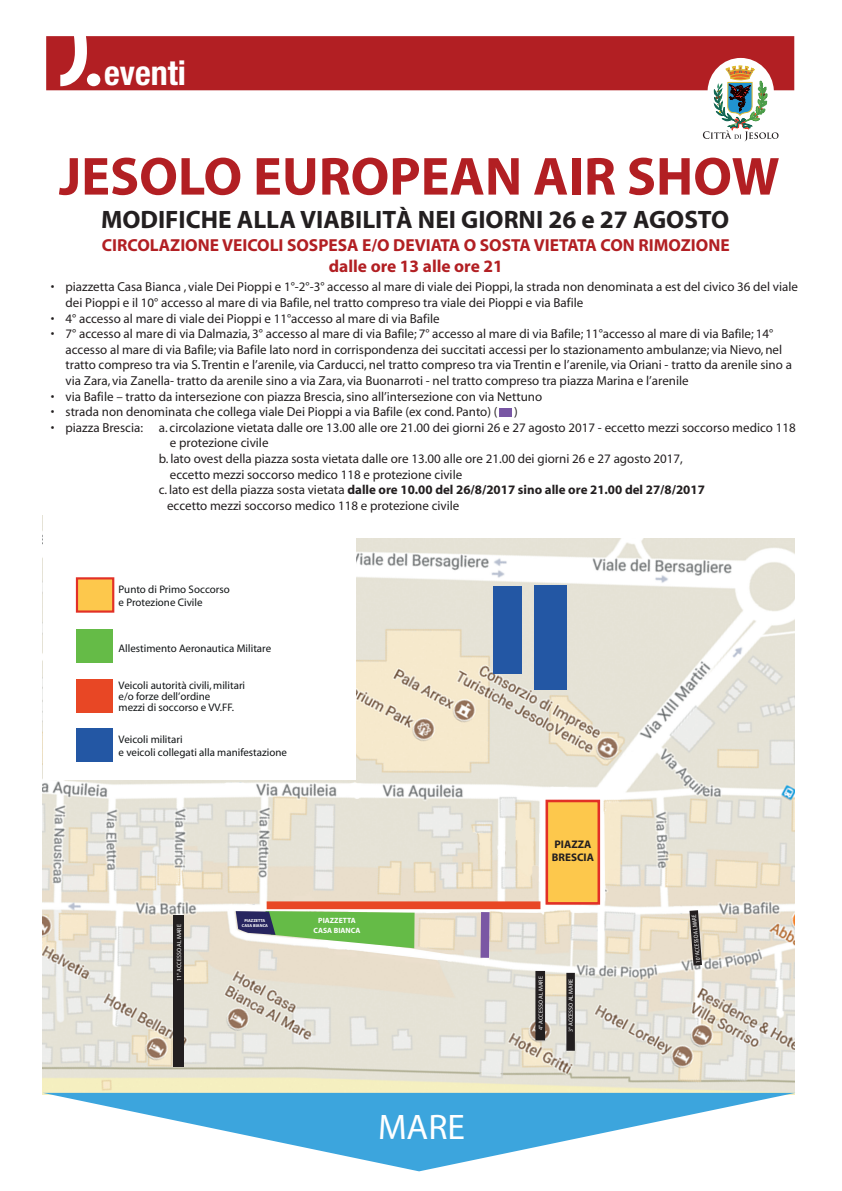
<style>
.page{position:relative;width:842px;height:1191px;background:#fff}
.page>*{position:absolute;margin:0;border:0;box-sizing:border-box;transform-origin:0 0}
.t1{font:700 54px "Myriad";color:#b21f23}
.t2{font:35.6px "Myriad";color:#fff}
.t3{font:700 condensed 34px "Helvetica Neue LT Std";color:#fff}
.t4{font:700 25.2px "Myriad";color:#231f20}
.t5{font:700 17.4px/20.9px "Myriad";color:#b21f23;text-align:center}
.t6{font:13px/15.6px "Myriad";color:#231f20}
.t7{font:700 13px "Myriad";color:#231f20}
.t8{font:11px/13.1px "Myriad";color:#111416}
.t9{font:700 11px/13.3px "Myriad";color:#231f20}
.t10{font:700 7.6px/9.1px "Myriad";color:#fff;text-align:center}
.t11{font:6px "Myriad";color:#fff}
.t12{font:6px "Myriad";color:#fff;scale:.87 1}
.t13{font:700 4.3px/5.1px "Myriad";color:#fff;text-align:center}
.s1{font-weight:400}
</style>
<div class="page">
<img style="left:42px;top:515px;width:752px;height:579px">
<svg style="left:43px;top:1092px;width:752px;height:79px"></svg>
<div style="left:267px;top:901px;width:273px;height:8px;background:#e84725"></div>
<div style="left:545px;top:799px;width:55px;height:105px;background:#fdc84c;border:3px solid #e23026"></div>
<div style="left:493px;top:586px;width:28px;height:87px;background:#2357a4"></div>
<div style="left:534px;top:585px;width:33px;height:105px;background:#2357a4"></div>
<div style="left:173px;top:915px;width:11px;height:152px;background:#231f20"></div>
<svg style="left:236px;top:911px;width:179px;height:37px;background:#82b773"></svg>
<div style="left:43px;top:515px;width:312px;height:265px;background:#fff"></div>
<div style="left:76px;top:729px;width:36px;height:33px;background:#2357a4"></div>
<div style="left:76px;top:679px;width:36px;height:33px;background:#e84725"></div>
<div style="left:76px;top:629px;width:36px;height:33px;background:#65bb47"></div>
<div style="left:76px;top:577px;width:38px;height:35px;background:#fdc84c;border:2px solid #e23026"></div>
<div style="left:46px;top:36px;width:748px;height:54px;background:#b21f23"></div>
<img style="left:703px;top:66px;width:75px;height:75px">
<svg style="left:60px;top:36px;width:27px;height:50px"></svg>
<div style="left:87px;top:73px;width:13px;height:13px;background:#fff;border-radius:50%"></div>
<div style="left:45px;top:440px;width:755px;height:98px;background:#fff"></div>
<div style="left:535px;top:971px;width:10px;height:69px;background:#231f20"></div>
<div style="left:566px;top:972px;width:9px;height:78px;background:#231f20"></div>
<svg style="left:685px;top:901px;width:22px;height:73px;background:#afa89d"></svg>
<svg style="left:476px;top:909px;width:18px;height:57px"></svg>
<div style="left:500px;top:408px;width:12px;height:8px;background:#7957a4"></div>
<h3 class="t3" style="left:104px;top:52px;width:83px">eventi</h3>
<h1 class="t1" style="left:59px;top:149px;width:722px">JESOLO EUROPEAN AIR SHOW</h1>
<h3 class="t4" style="left:101px;top:207px;width:630px">MODIFICHE ALLA VIABILITÀ NEI GIORNI 26 e 27 AGOSTO</h3>
<h3 class="t5" style="left:102px;top:235px;width:629px">CIRCOLAZIONE VEICOLI SOSPESA E/O DEVIATA O SOSTA VIETATA CON RIMOZIONE dalle ore 13 alle ore 21</h3>
<p class="t6" style="left:66px;top:280px;width:734px;text-indent:-15px">• piazzetta Casa Bianca , viale Dei Pioppi e 1°-2°-3° accesso al mare di viale dei Pioppi, la strada non denominata a est del civico 36 del viale dei Pioppi e il 10° accesso al mare di via Bafile, nel tratto compreso tra viale dei Pioppi e via Bafile</p>
<p class="t6" style="left:51px;top:311px;width:390px">• 4° accesso al mare di viale dei Pioppi e 11°accesso al mare di via Bafile</p>
<p class="t6" style="left:66px;top:327px;width:728px;text-indent:-15px">• 7° accesso al mare di via Dalmazia, 3° accesso al mare di via Bafile; 7° accesso al mare di via Bafile; 11°accesso al mare di via Bafile; 14° accesso al mare di via Bafile; via Bafile lato nord in corrispondenza dei succitati accessi per lo stazionamento ambulanze; via Nievo, nel tratto compreso tra via S. Trentin e l’arenile, via Carducci, nel tratto compreso tra via Trentin e l’arenile, via Oriani - tratto da arenile sino a via Zara, via Zanella- tratto da arenile sino a via Zara, via Buonarroti - nel tratto compreso tra piazza Marina e l’arenile</p>
<p class="t6" style="left:51px;top:389px;width:493px">• via Bafile – tratto da intersezione con piazza Brescia, sino all’intersezione con via Nettuno</p>
<p class="t6" style="left:51px;top:405px;width:448px">• strada non denominata che collega viale Dei Pioppi a via Bafile (ex cond. Panto) (</p>
<p class="t6" style="left:514px;top:405px;width:5px">)</p>
<p class="t6" style="left:51px;top:420px;width:746px">• piazza Brescia: a. circolazione vietata dalle ore 13.00 alle ore 21.00 dei giorni 26 e 27 agosto 2017 - eccetto mezzi soccorso medico 118</p>
<p class="t6" style="left:170px;top:436px;width:100px">e protezione civile</p>
<p class="t6" style="left:159px;top:451px;width:526px">b. lato ovest della piazza sosta vietata dalle ore 13.00 alle ore 21.00 dei giorni 26 e 27 agosto 2017,</p>
<p class="t6" style="left:170px;top:467px;width:294px">eccetto mezzi soccorso medico 118 e protezione civile</p>
<p class="t7" style="left:159px;top:483px;width:548px"><span class="s1">c. lato est della piazza sosta vietata</span> dalle ore 10.00 del 26/8/2017 sino alle ore 21.00 del 27/8/2017</p>
<p class="t6" style="left:167px;top:498px;width:294px">eccetto mezzi soccorso medico 118 e protezione civile</p>
<p class="t8" style="left:119px;top:583px;width:113px">Punto di Primo Soccorso e Protezione Civile</p>
<p class="t8" style="left:119px;top:642px;width:154px">Allestimento Aeronautica Militare</p>
<p class="t8" style="left:119px;top:680px;width:128px;line-height:11px">Veicoli autorità civili, militari e/o forze dell’ordine<br>mezzi di soccorso e VV.FF.</p>
<p class="t8" style="left:119px;top:733px;width:170px">Veicoli militari<br>e veicoli collegati alla manifestazione</p>
<p class="t11" style="left:176px;top:981px;width:58px;rotate:-90deg">11° ACCESSO AL MARE</p>
<p class="t10" style="left:314px;top:916px;width:48px">PIAZZETTA<br>CASA BIANCA</p>
<p class="t13" style="left:242px;top:917px;width:28px">PIAZZETTA<br>CASA BIANCA</p>
<h2 class="t2" style="left:378px;top:1108px;width:89px">MARE</h2>
<p class="t9" style="left:552px;top:837px;width:44px">PIAZZA<br>BRESCIA</p>
<p class="t11" style="left:538px;top:1030px;width:55px;rotate:-90deg">4° ACCESSO AL MARE</p>
<p class="t11" style="left:568px;top:1032px;width:55px;rotate:-90deg">3° ACCESSO AL MARE</p>
<p class="t12" style="left:695px;top:963px;width:57px;rotate:-95deg">10° ACCESSO AL MARE</p>
</div>
